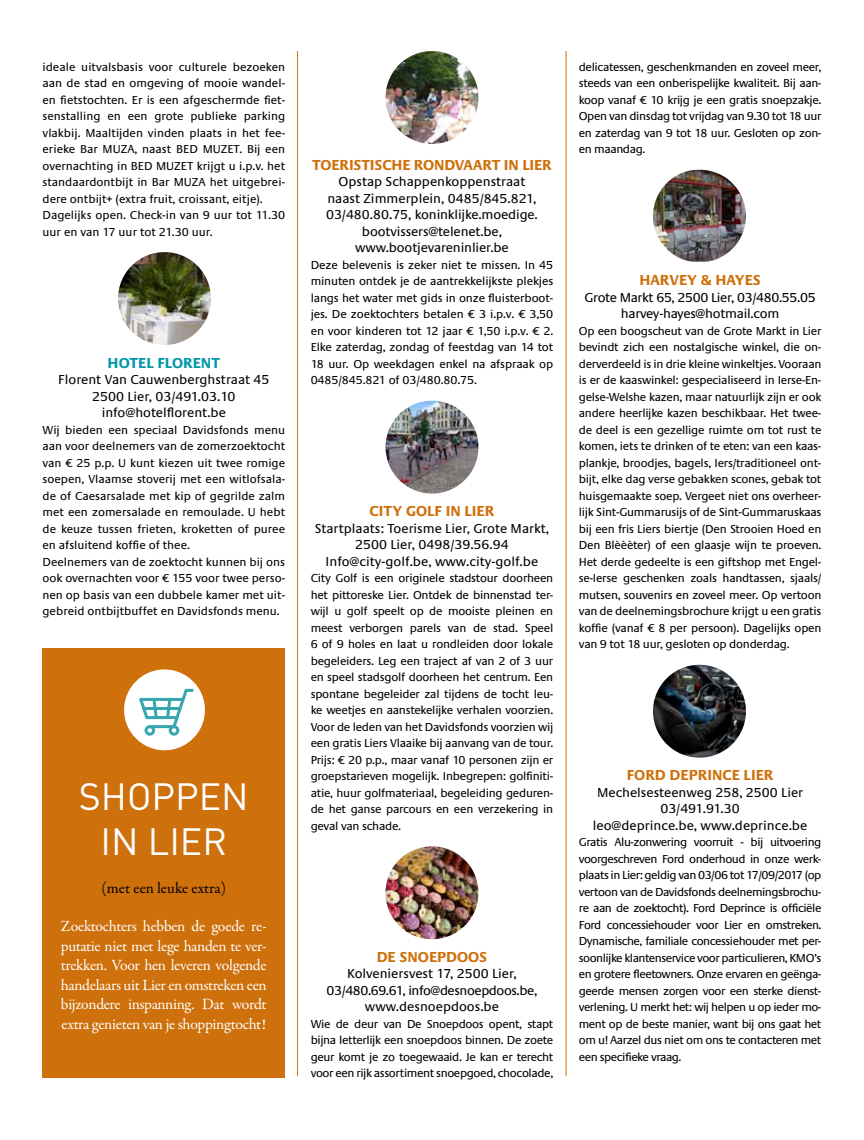
<style>
.page{position:relative;width:864px;height:1140px;background:#fff}
.page>*{position:absolute;margin:0;border:0;box-sizing:border-box;transform-origin:0 0}
.t1{font:37.5px/45px "DIN";color:#fff;text-align:center}
.t2{font:15.75px/19.5px "Garamond Premr Pro";letter-spacing:-.025em;color:#fff;text-align:justify}
.t3{font:15.75px "Garamond Premr Pro";color:#000}
.t4{font:700 15px "Praxis EF";color:#ce700b}
.t5{font:700 15px "Praxis EF";color:#0097aa}
.t6{font:13.5px/16.5px "Praxis EF";color:#000;text-align:center}
.t7{font:13.5px/16.5px "Praxis EF";letter-spacing:-.025em;color:#000;text-align:center}
.t8{font:12px/16.5px "Praxis EF";color:#000;text-align:justify}
</style>
<div class="page">
<img style="left:118px;top:252px;width:93px;height:93px;border-radius:46px">
<div style="left:43px;top:648px;width:242px;height:429px;background:#ce700b"></div>
<div style="left:124px;top:669px;width:81px;height:81px;background:#fff;border-radius:50%"></div>
<img style="left:385px;top:51px;width:93px;height:93px;border-radius:46px">
<img style="left:385px;top:400px;width:93px;height:93px;border-radius:46px">
<img style="left:385px;top:846px;width:93px;height:93px;border-radius:46px">
<img style="left:652px;top:170px;width:93px;height:92px;border-radius:46px">
<img style="left:652px;top:664px;width:93px;height:93px;border-radius:46px">
<hr style="left:297px;top:51px;width:1px;height:1025px;background:#ce700b">
<hr style="left:565px;top:51px;width:1px;height:1025px;background:#ce700b">
<svg style="left:139px;top:689px;width:54px;height:46px"></svg>
<p class="t8" style="left:43px;top:59px;width:244px;text-align:left">ideale uitvalsbasis voor culturele bezoeken aan de stad en omgeving of mooie wandel&shy;en fietstochten. Er is een afgeschermde fiet&shy;senstalling en een grote publieke parking vlakbij. Maaltijden vinden plaats in het fee&shy;ërieke Bar MUZA, naast BED MUZET. Bij een overnachting in BED MUZET krijgt u i.p.v. het standaardontbijt in Bar MUZA het uitgebrei&shy;dere ontbijt+ (extra fruit, croissant, eitje).<br>Dagelijks open. Check-in van 9 uur tot 11.30 uur en van 17 uur tot 21.30 uur.</p>
<p class="t5" style="left:108px;top:354px;width:114px">HOTEL FLORENT</p>
<p class="t6" style="left:58px;top:372px;width:213px">Florent Van Cauwenberghstraat 45<br>2500 Lier, 03/491.03.10 info@hotelflorent.be</p>
<p class="t8" style="left:43px;top:422px;width:244px;text-align:left">Wij bieden een speciaal Davidsfonds menu aan voor deelnemers van de zomerzoektocht van € 25 p.p. U kunt kiezen uit twee romige soepen, Vlaamse stoverij met een witlofsala&shy;de of Caesarsalade met kip of gegrilde zalm met een zomersalade en remoulade. U hebt de keuze tussen frieten, kroketten of puree en afsluitend koffie of thee.<br>Deelnemers van de zoektocht kunnen bij ons ook overnachten voor € 155 voor twee perso&shy;nen op basis van een dubbele kamer met uit&shy;gebreid ontbijtbuffet en Davidsfonds menu.</p>
<h1 class="t1" style="left:79px;top:774px;width:142px">SHOPPEN<br>IN LIER</h1>
<h2 class="t3" style="left:101px;top:878px;width:126px">(met een leuke extra)</h2>
<h2 class="t2" style="left:61px;top:917px;width:207px">Zoektochters hebben de goede re&shy;putatie niet met lege handen te ver&shy;trekken. Voor hen leveren volgende handelaars uit Lier en omstreken een bijzondere inspanning. Dat wordt extra genieten van je shoppingtocht!</h2>
<p class="t4" style="left:312px;top:156px;width:241px">TOERISTISCHE RONDVAART IN LIER</p>
<p class="t6" style="left:326px;top:174px;width:213px">Opstap Schappenkoppenstraat naast Zimmerplein, 0485/845.821,<br>03/480.80.75, koninklijke.moedige. bootvissers@telenet.be, www.bootjevareninlier.be</p>
<p class="t8" style="left:310px;top:257px;width:244px">Deze belevenis is zeker niet te missen. In 45 minuten ontdek je de aantrekkelijkste plekjes langs het water met gids in onze fluisterboot&shy;jes. De zoektochters betalen € 3 i.p.v. € 3,50 en voor kinderen tot 12 jaar € 1,50 i.p.v. € 2.<br>Elke zaterdag, zondag of feestdag van 14 tot 18 uur. Op weekdagen enkel na afspraak op 0485/845.821 of 03/480.80.75.</p>
<p class="t4" style="left:369px;top:503px;width:126px">CITY GOLF IN LIER</p>
<p class="t6" style="left:314px;top:520px;width:236px">Startplaats: Toerisme Lier, Grote Markt,<br>2500 Lier, 0498/39.56.94<br>Info@city-golf.be, www.city-golf.be</p>
<p class="t8" style="left:310px;top:570px;width:244px">City Golf is een originele stadstour doorheen het pittoreske Lier. Ontdek de binnenstad ter&shy;wijl u golf speelt op de mooiste pleinen en meest verborgen parels van de stad. Speel 6 of 9 holes en laat u rondleiden door lokale begeleiders. Leg een traject af van 2 of 3 uur en speel stadsgolf doorheen het centrum. Een spontane begeleider zal tijdens de tocht leu&shy;ke weetjes en aanstekelijke verhalen voorzien.<br>Voor de leden van het Davidsfonds voorzien wij een gratis Liers Vlaaike bij aanvang van de tour.<br>Prijs: € 20 p.p., maar vanaf 10 personen zijn er groepstarieven mogelijk. Inbegrepen: golfiniti&shy;atie, huur golfmateriaal, begeleiding geduren&shy;de het ganse parcours en een verzekering in geval van schade.</p>
<p class="t4" style="left:376px;top:948px;width:112px">DE SNOEPDOOS</p>
<p class="t6" style="left:326px;top:966px;width:212px">Kolveniersvest 17, 2500 Lier,<br>03/480.69.61, info@desnoepdoos.be, www.desnoepdoos.be</p>
<p class="t8" style="left:310px;top:1016px;width:244px">Wie de deur van De Snoepdoos opent, stapt bijna letterlijk een snoepdoos binnen. De zoete geur komt je zo toegewaaid. Je kan er terecht voor een rijk assortiment snoepgoed, chocolade,</p>
<p class="t8" style="left:578px;top:59px;width:244px">delicatessen, geschenkmanden en zoveel meer, steeds van een onberispelijke kwaliteit. Bij aan&shy;koop vanaf € 10 krijg je een gratis snoepzakje.<br>Open van dinsdag tot vrijdag van 9.30 tot 18 uur en zaterdag van 9 tot 18 uur. Gesloten op zon&shy;en maandag.</p>
<p class="t4" style="left:639px;top:272px;width:123px">HARVEY &amp; HAYES</p>
<p class="t7" style="left:584px;top:289px;width:232px">Grote Markt 65, 2500 Lier, 03/480.55.05 harvey-hayes@hotmail.com</p>
<p class="t8" style="left:578px;top:323px;width:244px">Op een boogscheut van de Grote Markt in Lier bevindt zich een nostalgische winkel, die on&shy;derverdeeld is in drie kleine winkeltjes. Vooraan is er de kaaswinkel: gespecialiseerd in Ierse-En&shy;gelse-Welshe kazen, maar natuurlijk zijn er ook andere heerlijke kazen beschikbaar. Het twee&shy;de deel is een gezellige ruimte om tot rust te komen, iets te drinken of te eten: van een kaas&shy;plankje, broodjes, bagels, Iers/traditioneel ont&shy;bijt, elke dag verse gebakken scones, gebak tot huisgemaakte soep. Vergeet niet ons overheer&shy;lijk Sint-Gummarusijs of de Sint-Gummaruskaas bij een fris Liers biertje (Den Strooien Hoed en Den Blèèèter) of een glaasje wijn te proeven.<br>Het derde gedeelte is een giftshop met Engel&shy;se-Ierse geschenken zoals handtassen, sjaals/ mutsen, souvenirs en zoveel meer. Op vertoon van de deelnemingsbrochure krijgt u een gratis koffie (vanaf € 8 per persoon). Dagelijks open van 9 tot 18 uur, gesloten op donderdag.</p>
<p class="t4" style="left:626px;top:767px;width:148px">FORD DEPRINCE LIER</p>
<p class="t6" style="left:592px;top:784px;width:216px">Mechelsesteenweg 258, 2500 Lier<br>03/491.91.30<br>leo@deprince.be, www.deprince.be</p>
<p class="t8" style="left:578px;top:834px;width:244px">Gratis Alu-zonwering voorruit - bij uitvoering voorgeschreven Ford onderhoud in onze werk&shy;plaats in Lier: geldig van 03/06 tot 17/09/2017 (op vertoon van de Davidsfonds deelnemingsbrochu&shy;re aan de zoektocht). Ford Deprince is officiële Ford concessiehouder voor Lier en omstreken.<br>Dynamische, familiale concessiehouder met per&shy;soonlijke klantenservice voor particulieren, KMO’s en grotere fleetowners. Onze ervaren en geënga&shy;geerde mensen zorgen voor een sterke dienst&shy;verlening. U merkt het: wij helpen u op ieder mo&shy;ment op de beste manier, want bij ons gaat het om u! Aarzel dus niet om ons te contacteren met een specifieke vraag.</p>
</div>
